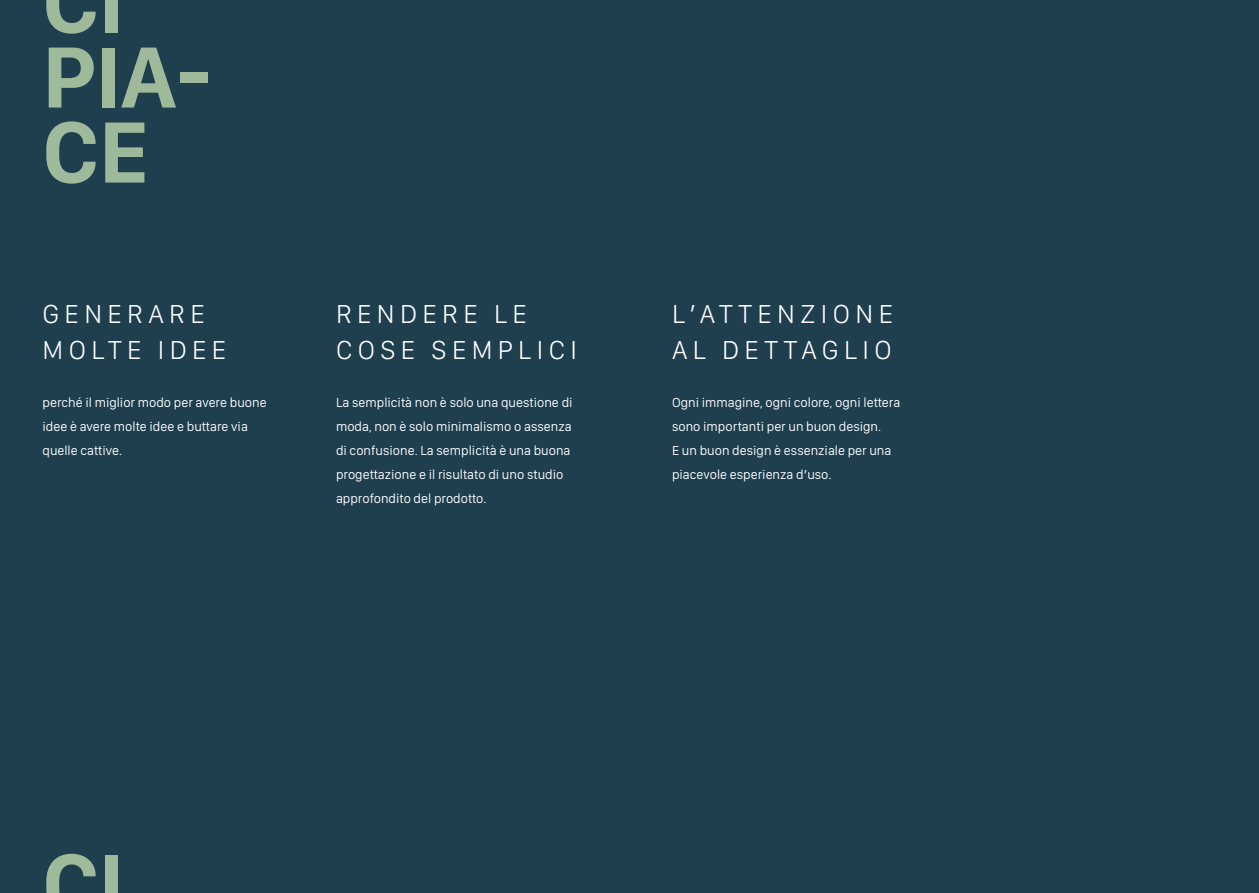
<style>
.page{position:relative;width:1259px;height:893px;background:#1f3f4f}
.page>*{position:absolute;margin:0;border:0;box-sizing:border-box;transform-origin:0 0}
.t1{font:700 90px/75px "San Francisco Display";color:#9eba9a}
.t2{font:300 27px/36px "San Francisco Display";letter-spacing:.2em;color:#fff}
.t3{font:13.5px/24px "San Francisco Display";color:#fff}
</style>
<div class="page">
<h1 class="t1" style="left:43px;top:-38px;width:170px">CI<br>PIA-<br>CE</h1>
<h2 class="t2" style="left:43px;top:295px;width:185px">GENERARE<br>MOLTE IDEE</h2>
<h2 class="t2" style="left:336px;top:295px;width:242px">RENDERE LE<br>COSE SEMPLICI</h2>
<h2 class="t2" style="left:672px;top:295px;width:222px">L’ATTENZIONE<br>AL DETTAGLIO</h2>
<p class="t3" style="left:43px;top:390px;width:226px">perché il miglior modo per avere buone idee è avere molte idee e buttare via quelle cattive.</p>
<p class="t3" style="left:336px;top:390px;width:238px">La semplicità non è solo una questione di moda, non è solo minimalismo o assenza di confusione. La semplicità è una buona progettazione e il risultato di uno studio approfondito del prodotto.</p>
<p class="t3" style="left:672px;top:390px;width:230px">Ogni immagine, ogni colore, ogni lettera sono importanti per un buon design.<br>E un buon design è essenziale per una piacevole esperienza d’uso.</p>
<h1 class="t1" style="left:43px;top:844px;width:83px">CI</h1>
</div>
